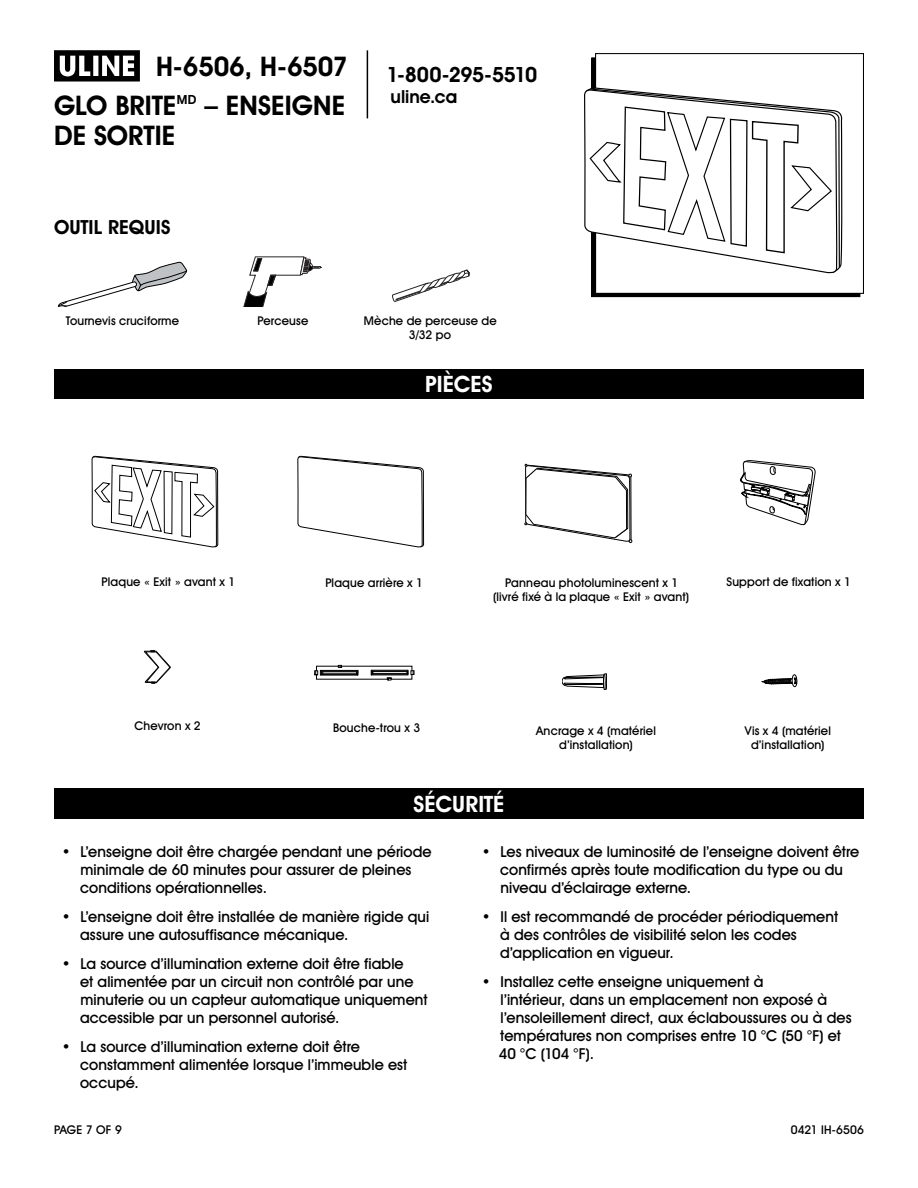
<style>
.page{position:relative;width:918px;height:1188px;background:#fff}
.page>*{position:absolute;margin:0;border:0;box-sizing:border-box;transform-origin:0 0}
.t1{font:700 27px/38.7px "Uline Two Knine";color:#000;text-align:right}
.t2{font:700 22.5px "Uline Two Knine";letter-spacing:-.005em;color:#fff}
.t3{font:700 21px "Uline Two Knine";letter-spacing:-.02em;color:#000}
.t4{font:700 19.5px "Uline Two Knine";letter-spacing:.005em;color:#000}
.t5{font:700 18px "Uline Two Knine";color:#000}
.t6{font:15px/18px "Uline Two Knine";letter-spacing:.005em;color:#000}
.t7{font:12px/14.4px "Uline Two Knine";letter-spacing:.015em;color:#000;text-align:center}
</style>
<div class="page">
<hr style="left:367px;top:50px;width:1px;height:68px;background:#000">
<svg style="left:54px;top:50px;width:86px;height:32px"></svg>
<div style="left:595px;top:53px;width:269px;height:241px;border:1px solid #000"></div>
<svg style="left:243px;top:256px;width:79px;height:51px"></svg>
<svg style="left:392px;top:270px;width:77px;height:32px"></svg>
<svg style="left:58px;top:262px;width:130px;height:45px"></svg>
<svg style="left:584px;top:88px;width:254px;height:186px"></svg>
<svg style="left:589px;top:106px;width:244px;height:148px"></svg>
<svg style="left:144px;top:651px;width:27px;height:33px"></svg>
<svg style="left:740px;top:460px;width:76px;height:66px"></svg>
<svg style="left:297px;top:455px;width:128px;height:93px"></svg>
<svg style="left:91px;top:455px;width:128px;height:93px"></svg>
<svg style="left:525px;top:464px;width:107px;height:80px"></svg>
<svg style="left:562px;top:674px;width:45px;height:16px"></svg>
<div style="left:792px;top:675px;width:5px;height:12px;border:1px solid #000;border-radius:50%"></div>
<svg style="left:761px;top:676px;width:36px;height:9px"></svg>
<svg style="left:338px;top:665px;width:4px;height:3px"></svg>
<svg style="left:384px;top:678px;width:8px;height:3px"></svg>
<div style="left:371px;top:670px;width:37px;height:5px;border:1px solid #000"></div>
<div style="left:372px;top:671px;width:36px;height:3px;border:1px solid #000"></div>
<svg style="left:407px;top:670px;width:7px;height:5px"></svg>
<div style="left:320px;top:670px;width:38px;height:5px;border:1px solid #000"></div>
<div style="left:321px;top:671px;width:36px;height:4px;border:1px solid #000"></div>
<svg style="left:314px;top:670px;width:10px;height:5px"></svg>
<div style="left:54px;top:789px;width:810px;height:30px;background:#000"></div>
<div style="left:54px;top:369px;width:810px;height:30px;background:#000"></div>
<h1 class="t1" style="left:54px;top:47px;width:295px">H-6506, H-6507<br>GLO BRITE<sup>MD</sup> – ENSEIGNE</h1>
<h1 class="t1" style="left:54px;top:116px;width:123px">DE SORTIE</h1>
<h3 class="t4" style="left:54px;top:216px;width:118px">OUTIL REQUIS</h3>
<h3 class="t3" style="left:386px;top:62px;width:152px">1-800-295-5510</h3>
<p class="t5" style="left:390px;top:86px;width:68px">uline.ca</p>
<p class="t7" style="left:66px;top:313px;width:115px">Tournevis cruciforme</p>
<p class="t7" style="left:257px;top:313px;width:52px">Perceuse</p>
<p class="t7" style="left:364px;top:313px;width:134px">Mèche de perceuse de<br>3/32 po</p>
<h2 class="t2" style="left:425px;top:371px;width:69px">PIÈCES</h2>
<p class="t7" style="left:102px;top:574px;width:135px">Plaque « Exit » avant x 1</p>
<p class="t7" style="left:325px;top:575px;width:99px">Plaque arrière x 1</p>
<p class="t7" style="left:493px;top:575px;width:197px">Panneau photoluminescent x 1 (livré fixé à la plaque « Exit » avant)</p>
<p class="t7" style="left:726px;top:574px;width:126px">Support de fixation x 1</p>
<p class="t7" style="left:135px;top:719px;width:68px">Chevron x 2</p>
<p class="t7" style="left:333px;top:721px;width:89px">Bouche-trou x 3</p>
<p class="t7" style="left:536px;top:723px;width:121px">Ancrage x 4 (matériel d’installation)</p>
<p class="t7" style="left:745px;top:723px;width:87px">Vis x 4 (matériel d’installation)</p>
<h2 class="t2" style="left:413px;top:791px;width:93px">SÉCURITÉ</h2>
<p class="t6" style="left:80px;top:843px;width:353px;text-indent:-18px">• L’enseigne doit être chargée pendant une période minimale de 60 minutes pour assurer de pleines conditions opérationnelles.</p>
<p class="t6" style="left:80px;top:908px;width:351px;text-indent:-18px">• L’enseigne doit être installée de manière rigide qui assure une autosuffisance mécanique.</p>
<p class="t6" style="left:80px;top:954px;width:349px;text-indent:-18px">• La source d’illumination externe doit être fiable<br>et alimentée par un circuit non contrôlé par une minuterie ou un capteur automatique uniquement accessible par un personnel autorisé.</p>
<p class="t6" style="left:80px;top:1037px;width:329px;text-indent:-18px">• La source d’illumination externe doit être constamment alimentée lorsque l’immeuble est occupé.</p>
<p class="t6" style="left:500px;top:843px;width:361px;text-indent:-18px">• Les niveaux de luminosité de l’enseigne doivent être confirmés après toute modification du type ou du niveau d’éclairage externe.</p>
<p class="t6" style="left:500px;top:908px;width:340px;text-indent:-18px">• Il est recommandé de procéder périodiquement à des contrôles de visibilité selon les codes d’application en vigueur.</p>
<p class="t6" style="left:499px;top:972px;width:354px;text-indent:-17px">• Installez cette enseigne uniquement à<br>l’intérieur, dans un emplacement non exposé à l’ensoleillement direct, aux éclaboussures ou à des températures non comprises entre 10 °C (50 °F) et 40 °C (104 °F).</p>
<p class="t7" style="left:54px;top:1122px;width:69px">PAGE 7 OF 9</p>
<p class="t7" style="left:791px;top:1122px;width:75px">0421 IH-6506</p>
</div>
